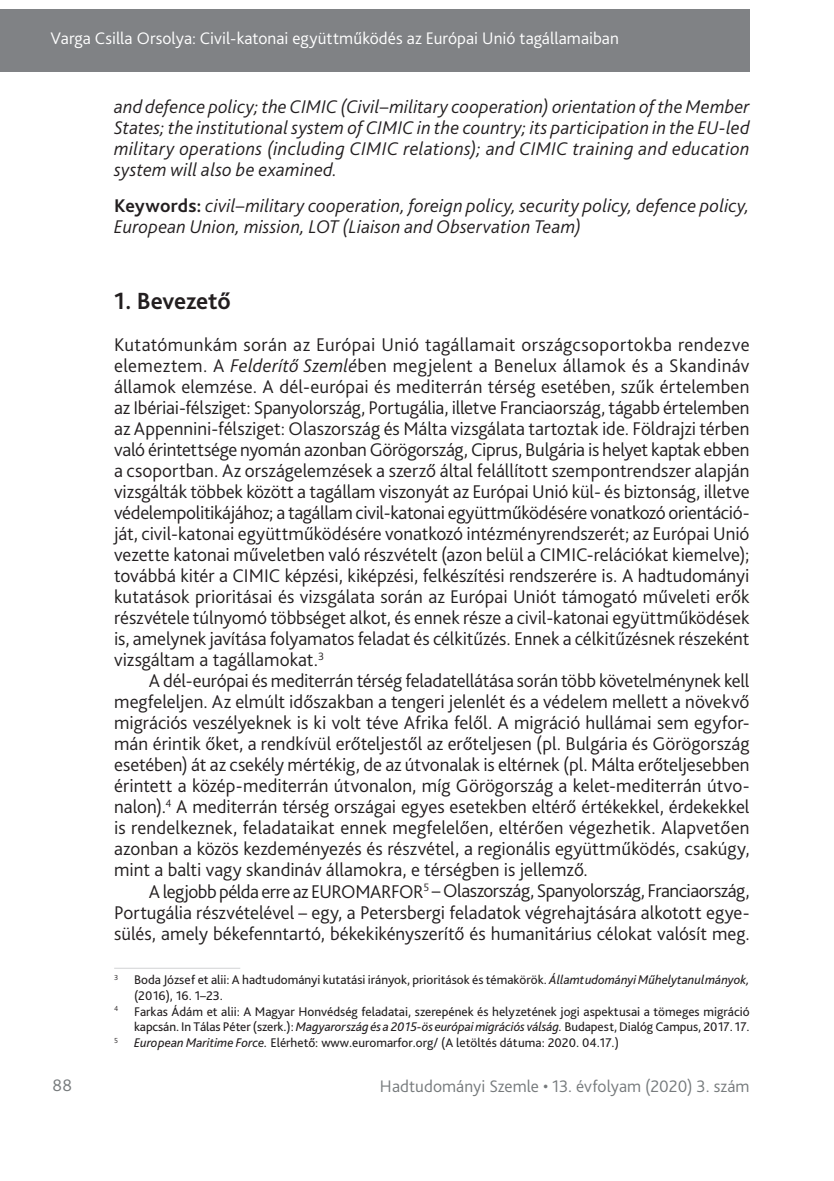
<style>
.page{position:relative;width:834px;height:1181px;background:#fff}
.page>*{position:absolute;margin:0;border:0;box-sizing:border-box;transform-origin:0 0}
.t1{font:700 24.5px "Bliss Pro";letter-spacing:-.005em;color:#231f20}
.t2{font:300 19.25px/21px "Bliss Pro";letter-spacing:-.005em;color:#231f20;text-align:justify}
.t3{font:italic 300 19.25px/21px "Bliss Pro";letter-spacing:.015em;color:#231f20;text-align:justify}
.t4{font:300 17.5px "Bliss Pro";letter-spacing:.01em;color:#fff}
.t5{font:300 17.5px "Bliss Pro";letter-spacing:.005em;color:#767a7c}
.t6{font:13.12px "Bliss Pro";color:#231f20}
.s1{font-weight:700;font-style:normal}
.s2{font-style:italic}
</style>
<div class="page">
<div style="left:0;top:9px;width:749px;height:63px;background:#808285"></div>
<hr style="left:114px;top:968px;width:126px;height:1px;background:#d1d2d4">
<p class="t4" style="left:51px;top:27px;width:569px">Varga Csilla Orsolya: Civil-katonai együttműködés az Európai Unió tagállamaiban</p>
<p class="t3" style="left:114px;top:95px;width:637px">and defence policy; the CIMIC (Civil–military cooperation) orientation of the Member States; the institutional system of CIMIC in the country; its participation in the EU-led military operations (including CIMIC relations); and CIMIC training and education system will also be examined.</p>
<p class="t3" style="left:114px;top:194px;width:636px"><span class="s1">Keywords:</span> civil–military cooperation, foreign policy, security policy, defence policy,<br>European Union, mission, LOT (Liaison and Observation Team)</p>
<p class="t1" style="left:114px;top:286px;width:118px">1. Bevezető</p>
<p class="t2" style="left:114px;top:334px;width:637px">Kutatómunkám során az Európai Unió tagállamait országcsoportokba rendezve elemeztem. A <span class="s2">Felderítő Szemlé</span>ben megjelent a Benelux államok és a Skandináv államok elemzése. A dél-európai és mediterrán térség esetében, szűk értelemben az Ibériai-félsziget: Spanyolország, Portugália, illetve Franciaország, tágabb értelemben az Appennini-félsziget: Olaszország és Málta vizsgálata tartoztak ide. Földrajzi térben való érintettsége nyomán azonban Görögország, Ciprus, Bulgária is helyet kaptak ebben a csoportban. Az országelemzések a szerző által felállított szempontrendszer alapján vizsgálták többek között a tagállam viszonyát az Európai Unió kül- és biztonság, illetve védelempolitikájához; a tagállam civil-katonai együttműködésére vonatkozó orientáció&shy;ját, civil-katonai együttműködésére vonatkozó intézményrendszerét; az Európai Unió vezette katonai műveletben való részvételt (azon belül a CIMIC-relációkat kiemelve); továbbá kitér a CIMIC képzési, kiképzési, felkészítési rendszerére is. A hadtudományi kutatások prioritásai és vizsgálata során az Európai Uniót támogató műveleti erők részvétele túlnyomó többséget alkot, és ennek része a civil-katonai együttműködések is, amelynek javítása folyamatos feladat és célkitűzés. Ennek a célkitűzésnek részeként vizsgáltam a tagállamokat.<sup>3</sup></p>
<p class="t2" style="left:114px;top:670px;width:637px;text-indent:35px">A dél-európai és mediterrán térség feladatellátása során több követelménynek kell megfeleljen. Az elmúlt időszakban a tengeri jelenlét és a védelem mellett a növekvő migrációs veszélyeknek is ki volt téve Afrika felől. A migráció hullámai sem egyfor&shy;mán érintik őket, a rendkívül erőteljestől az erőteljesen (pl. Bulgária és Görögország esetében) át az csekély mértékig, de az útvonalak is eltérnek (pl. Málta erőteljesebben érintett a közép-mediterrán útvonalon, míg Görögország a kelet-mediterrán útvo&shy;nalon).<sup>4</sup> A mediterrán térség országai egyes esetekben eltérő értékekkel, érdekekkel is rendelkeznek, feladataikat ennek megfelelően, eltérően végezhetik. Alapvetően azonban a közös kezdeményezés és részvétel, a regionális együttműködés, csakúgy, mint a balti vagy skandináv államokra, e térségben is jellemző.</p>
<p class="t2" style="left:114px;top:880px;width:637px;text-indent:35px">A legjobb példa erre az EUROMARFOR<sup>5</sup> –Olaszország, Spanyolország, Franciaország, Portugália részvételével – egy, a Petersbergi feladatok végrehajtására alkotott egye&shy;sülés, amely békefenntartó, békekikényszerítő és humanitárius célokat valósít meg.</p>
<p class="t6" style="left:114px;top:971px;width:636px"><sup>3</sup> Boda József et alii: A hadtudományi kutatási irányok, prioritások és témakörök. <span class="s2">Államtudományi Műhelytanulmányok,</span></p>
<p class="t6" style="left:134px;top:987px;width:90px">(2016), 16. 1–23.</p>
<p class="t6" style="left:114px;top:1003px;width:636px"><sup>4</sup> Farkas Ádám et alii: A Magyar Honvédség feladatai, szerepének és helyzetének jogi aspektusai a tömeges migráció</p>
<p class="t6" style="left:134px;top:1018px;width:617px">kapcsán. In Tálas Péter (szerk.): <span class="s2">Magyarország és a 2015-ös európai migrációs válság.</span> Budapest, Dialóg Campus, 2017. 17.</p>
<p class="t6" style="left:114px;top:1034px;width:506px"><sup>5</sup> <span class="s2">European Maritime Force.</span> Elérhető: www.euromarfor.org/ (A letöltés dátuma: 2020. 04.17.)</p>
<p class="t5" style="left:52px;top:1074px;width:21px">88</p>
<p class="t5" style="left:380px;top:1075px;width:371px">Hadtudományi Szemle • 13. évfolyam (2020) 3. szám</p>
</div>
